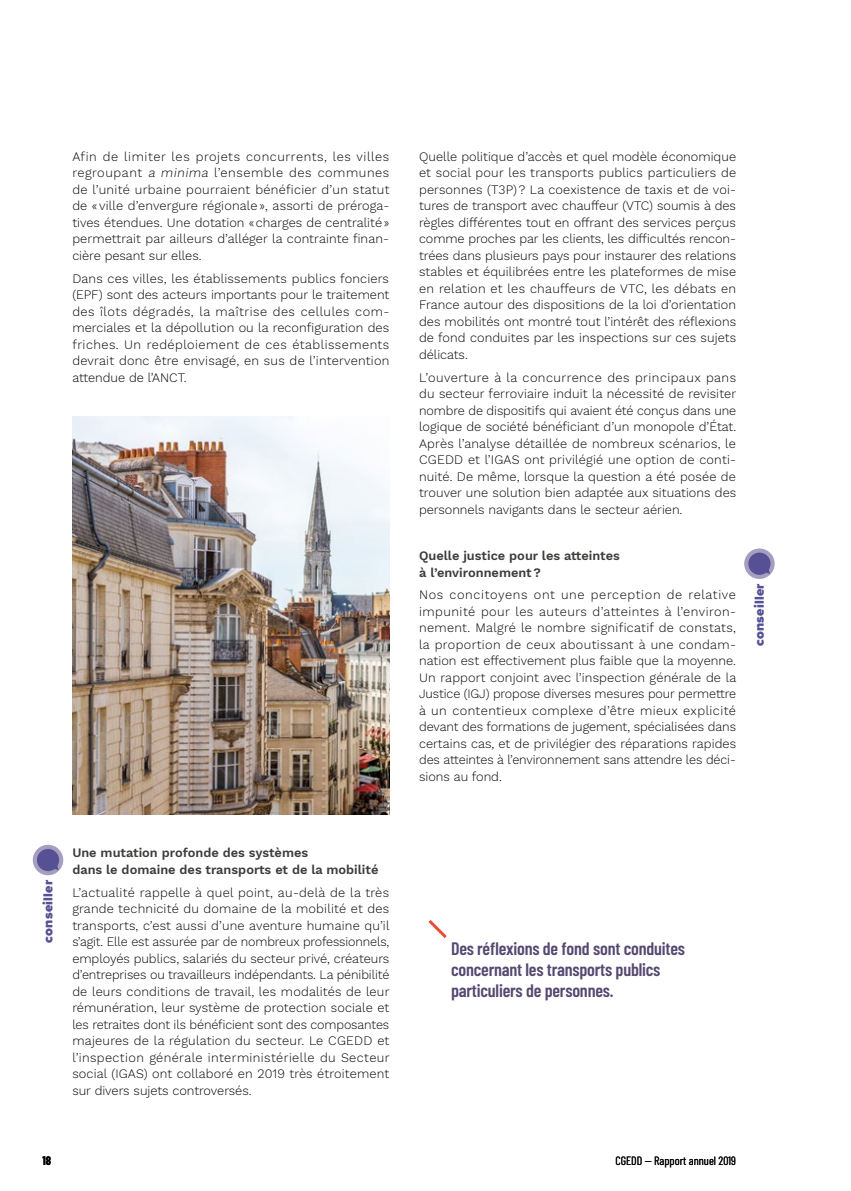
<style>
.page{position:relative;width:851px;height:1191px;background:#fff}
.page>*{position:absolute;margin:0;border:0;box-sizing:border-box;transform-origin:0 0}
.t1{font:600 18px/21px "Barlow Condensed";letter-spacing:-.01em;color:#564871}
.t2{font:900 13.5px "Proxima Nova";letter-spacing:.02em;color:#555194}
.t3{font:300 12.75px/16.5px "Work Sans";letter-spacing:-.005em;color:#000;text-align:justify}
.t4{font:600 12.75px/16.5px "Work Sans";color:#3c3c3b}
.t5{font:12px "Barlow Condensed";color:#000}
.t6{font:700 12px "Barlow Condensed";color:#000}
.s1{font-style:italic}
</style>
<div class="page">
<div style="left:33px;top:844px;width:30px;height:31px;background:#a59ec1;border-radius:50%"></div>
<svg style="left:37px;top:849px;width:22px;height:22px"></svg>
<div style="left:744px;top:548px;width:30px;height:31px;background:#a59ec1;border-radius:50%"></div>
<svg style="left:748px;top:552px;width:22px;height:23px"></svg>
<img style="left:72px;top:417px;width:317px;height:397px">
<svg style="left:428px;top:920px;width:19px;height:18px"></svg>
<p class="t3" style="left:72px;top:149px;width:318px">Afin de limiter les projets concurrents, les villes regroupant <span class="s1">a minima</span> l’ensemble des communes de l’unité urbaine pourraient bénéficier d’un statut de «ville d’envergure régionale », assorti de préroga&shy;tives étendues. Une dotation «charges de centralité» permettrait par ailleurs d’alléger la contrainte finan&shy;cière pesant sur elles.</p>
<p class="t3" style="left:72px;top:270px;width:318px">Dans ces villes, les établissements publics fonciers (EPF) sont des acteurs importants pour le traitement des îlots dégradés, la maîtrise des cellules com&shy;merciales et la dépollution ou la reconfiguration des friches. Un redéploiement de ces établissements devrait donc être envisagé, en sus de l’intervention attendue de l’ANCT.</p>
<p class="t3" style="left:419px;top:149px;width:318px">Quelle politique d’accès et quel modèle économique et social pour les transports publics particuliers de personnes (T3P) ? La coexistence de taxis et de voi&shy;tures de transport avec chauffeur (VTC) soumis à des règles différentes tout en offrant des services perçus comme proches par les clients, les difficultés rencon&shy;trées dans plusieurs pays pour instaurer des relations stables et équilibrées entre les plateformes de mise en relation et les chauffeurs de VTC, les débats en France autour des dispositions de la loi d’orientation des mobilités ont montré tout l’intérêt des réflexions de fond conduites par les inspections sur ces sujets délicats.</p>
<p class="t3" style="left:419px;top:369px;width:319px">L’ouverture à la concurrence des principaux pans du secteur ferroviaire induit la nécessité de revisiter nombre de dispositifs qui avaient été conçus dans une logique de société bénéficiant d’un monopole d’État.<br>Après l’analyse détaillée de nombreux scénarios, le CGEDD et l’IGAS ont privilégié une option de conti&shy;nuité. De même, lorsque la question a été posée de trouver une solution bien adaptée aux situations des personnels navigants dans le secteur aérien.</p>
<p class="t4" style="left:419px;top:548px;width:202px">Quelle justice pour les atteintes à l’environnement?</p>
<p class="t3" style="left:419px;top:587px;width:318px">Nos concitoyens ont une perception de relative impunité pour les auteurs d’atteintes à l’environ&shy;nement. Malgré le nombre significatif de constats, la proportion de ceux aboutissant à une condam&shy;nation est effectivement plus faible que la moyenne.<br>Un rapport conjoint avec l’inspection générale de la Justice (IGJ) propose diverses mesures pour permettre à un contentieux complexe d’être mieux explicité devant des formations de jugement, spécialisées dans certains cas, et de privilégier des réparations rapides des atteintes à l’environnement sans attendre les déci&shy;sions au fond.</p>
<p class="t2" style="left:749px;top:646px;width:65px;rotate:-90deg">conseiller</p>
<p class="t2" style="left:38px;top:942px;width:65px;rotate:-90deg">conseiller</p>
<p class="t4" style="left:72px;top:845px;width:307px">Une mutation profonde des systèmes<br>dans le domaine des transports et de la mobilité</p>
<p class="t3" style="left:72px;top:884px;width:319px">L’actualité rappelle à quel point, au-delà de la très grande technicité du domaine de la mobilité et des transports, c’est aussi d’une aventure humaine qu’il s’agit. Elle est assurée par de nombreux professionnels, employés publics, salariés du secteur privé, créateurs d’entreprises ou travailleurs indépendants. La pénibilité de leurs conditions de travail, les modalités de leur rémunération, leur système de protection sociale et les retraites dont ils bénéficient sont des composantes majeures de la régulation du secteur. Le CGEDD et l’inspection générale interministérielle du Secteur social (IGAS) ont collaboré en 2019 très étroitement sur divers sujets controversés.</p>
<h1 class="t1" style="left:451px;top:937px;width:235px">Des réflexions de fond sont conduites concernant les transports publics particuliers de personnes.</h1>
<p class="t6" style="left:43px;top:1153px;width:10px">18</p>
<p class="t5" style="left:615px;top:1152px;width:122px">CGEDD — Rapport annuel 2019</p>
</div>
